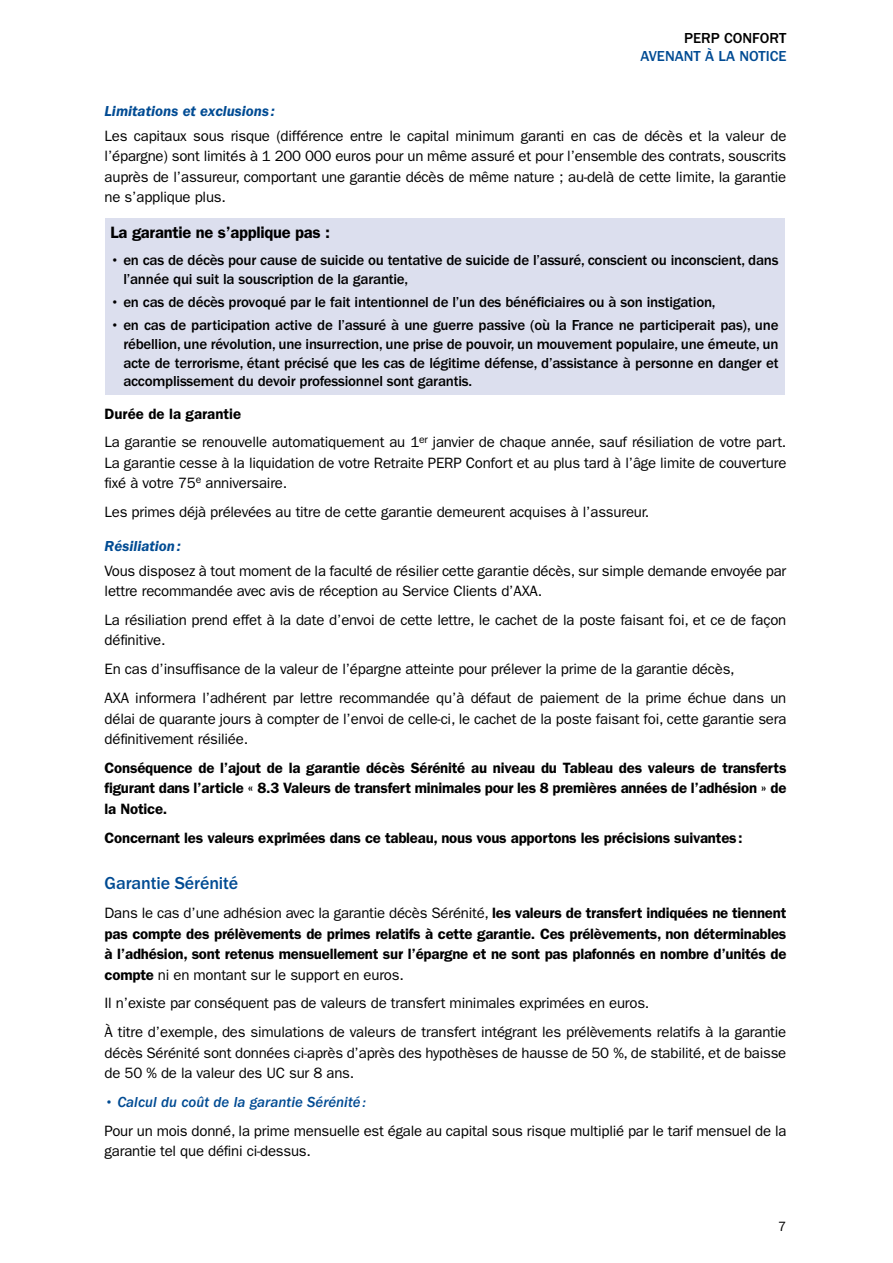
<style>
.page{position:relative;width:893px;height:1263px;background:#fff}
.page>*{position:absolute;margin:0;border:0;box-sizing:border-box;transform-origin:0 0}
.t1{font:500 18px "ITC Franklin Gothic Std";letter-spacing:-.005em;color:#004b93}
.t2{font:600 16.5px "ITC Franklin Gothic Std";letter-spacing:-.015em;color:#000}
.t3{font:15px/20.4px "ITC Franklin Gothic Std";letter-spacing:-.015em;color:#000}
.t4{font:600 15px/20.4px "ITC Franklin Gothic Std";letter-spacing:-.015em;color:#000;text-align:justify}
.t5{font:500 15px/18.8px "ITC Franklin Gothic Std";letter-spacing:-.015em;color:#000}
.t6{font:italic 600 15px "ITC Franklin Gothic Std";color:#004b93}
.t7{font:15px "ITC Franklin Gothic Std Med It";color:#004b93}
.t8{font:500 15px "ITC Franklin Gothic Std";color:#004b93}
.t9{font:13.5px "ITC Franklin Gothic Std";color:#000}
.s1{font-weight:600}
.s2{font-weight:400}
</style>
<div class="page">
<div style="left:105px;top:218px;width:679px;height:177px;background:#dcdfee"></div>
<p class="t5" style="left:684px;top:29px;width:104px">PERP CONFORT</p>
<p class="t8" style="left:640px;top:48px;width:27px">Avenant</p>
<p class="t8" style="left:705px;top:48px;width:74px">à la Notice</p>
<p class="t6" style="left:105px;top:103px;width:172px">Limitations et exclusions :</p>
<p class="t3" style="left:105px;top:126px;width:683px;text-align:justify">Les capitaux sous risque (différence entre le capital minimum garanti en cas de décès et la valeur de l’épargne) sont limités à 1 200 000 euros pour un même assuré et pour l’ensemble des contrats, souscrits auprès de l’assureur, comportant une garantie décès de même nature ; au-delà de cette limite, la garantie ne s’applique plus.</p>
<p class="t2" style="left:111px;top:223px;width:221px">La garantie ne s’applique pas :</p>
<p class="t5" style="left:123px;top:251px;width:657px;text-indent:-13px">• en cas de décès pour cause de suicide ou tentative de suicide de l’assuré, conscient ou inconscient, dans l’année qui suit la souscription de la garantie,</p>
<p class="t5" style="left:111px;top:293px;width:606px">• en cas de décès provoqué par le fait intentionnel de l’un des bénéficiaires ou à son instigation,</p>
<p class="t5" style="left:123px;top:316px;width:657px;text-align:justify;text-indent:-13px">• en cas de participation active de l’assuré à une guerre passive (où la France ne participerait pas), une rébellion, une révolution, une insurrection, une prise de pouvoir, un mouvement populaire, une émeute, un acte de terrorisme, étant précisé que les cas de légitime défense, d’assistance à personne en danger et accomplissement du devoir professionnel sont garantis.</p>
<p class="t3" style="left:105px;top:399px;width:683px;line-height:29px"><span class="s1">Durée de la garantie<br></span>La garantie se renouvelle automatiquement au 1<sup>er</sup> janvier de chaque année, sauf résiliation de votre part.</p>
<p class="t3" style="left:105px;top:453px;width:683px">La garantie cesse à la liquidation de votre Retraite PERP Confort et au plus tard à l’âge limite de couverture fixé à votre 75<sup>e</sup> anniversaire.</p>
<p class="t3" style="left:105px;top:502px;width:546px">Les primes déjà prélevées au titre de cette garantie demeurent acquises à l’assureur.</p>
<p class="t6" style="left:105px;top:538px;width:78px">Résiliation:</p>
<p class="t3" style="left:105px;top:561px;width:683px">Vous disposez à tout moment de la faculté de résilier cette garantie décès, sur simple demande envoyée par lettre recommandée avec avis de réception au Service Clients d’AXA.</p>
<p class="t3" style="left:105px;top:610px;width:683px">La résiliation prend effet à la date d’envoi de cette lettre, le cachet de la poste faisant foi, et ce de façon définitive.</p>
<p class="t3" style="left:105px;top:655px;width:683px;line-height:29px">En cas d’insuffisance de la valeur de l’épargne atteinte pour prélever la prime de la garantie décès,<br>AXA informera l’adhérent par lettre recommandée qu’à défaut de paiement de la prime échue dans un</p>
<p class="t3" style="left:105px;top:708px;width:683px">délai de quarante jours à compter de l’envoi de celle-ci, le cachet de la poste faisant foi, cette garantie sera définitivement résiliée.</p>
<p class="t4" style="left:105px;top:758px;width:683px">Conséquence de l’ajout de la garantie décès Sérénité au niveau du Tableau des valeurs de transferts figurant dans l’article « 8.3 Valeurs de transfert minimales pour les 8 premières années de l’adhésion » de la Notice.</p>
<p class="t4" style="left:105px;top:827px;width:639px">Concernant les valeurs exprimées dans ce tableau, nous vous apportons les précisions suivantes:</p>
<p class="t1" style="left:105px;top:873px;width:135px">Garantie Sérénité</p>
<p class="t4" style="left:105px;top:903px;width:683px"><span class="s2">Dans le cas d’une adhésion avec la garantie décès Sérénité,</span> les valeurs de transfert indiquées ne tiennent pas compte des prélèvements de primes relatifs à cette garantie. Ces prélèvements, non déterminables à l’adhésion, sont retenus mensuellement sur l’épargne et ne sont pas plafonnés en nombre d’unités de compte <span class="s2">ni en montant sur le support en euros.</span></p>
<p class="t3" style="left:105px;top:989px;width:683px;line-height:29px">Il n’existe par conséquent pas de valeurs de transfert minimales exprimées en euros.<br>À titre d’exemple, des simulations de valeurs de transfert intégrant les prélèvements relatifs à la garantie</p>
<p class="t3" style="left:105px;top:1042px;width:683px">décès Sérénité sont données ci-après d’après des hypothèses de hausse de 50 %, de stabilité, et de baisse de 50 % de la valeur des UC sur 8 ans.</p>
<p class="t7" style="left:105px;top:1094px;width:263px">• Calcul du coût de la garantie Sérénité:</p>
<p class="t3" style="left:105px;top:1121px;width:683px">Pour un mois donné, la prime mensuelle est égale au capital sous risque multiplié par le tarif mensuel de la garantie tel que défini ci-dessus.</p>
<p class="t9" style="left:778px;top:1218px;width:10px">7</p>
</div>
